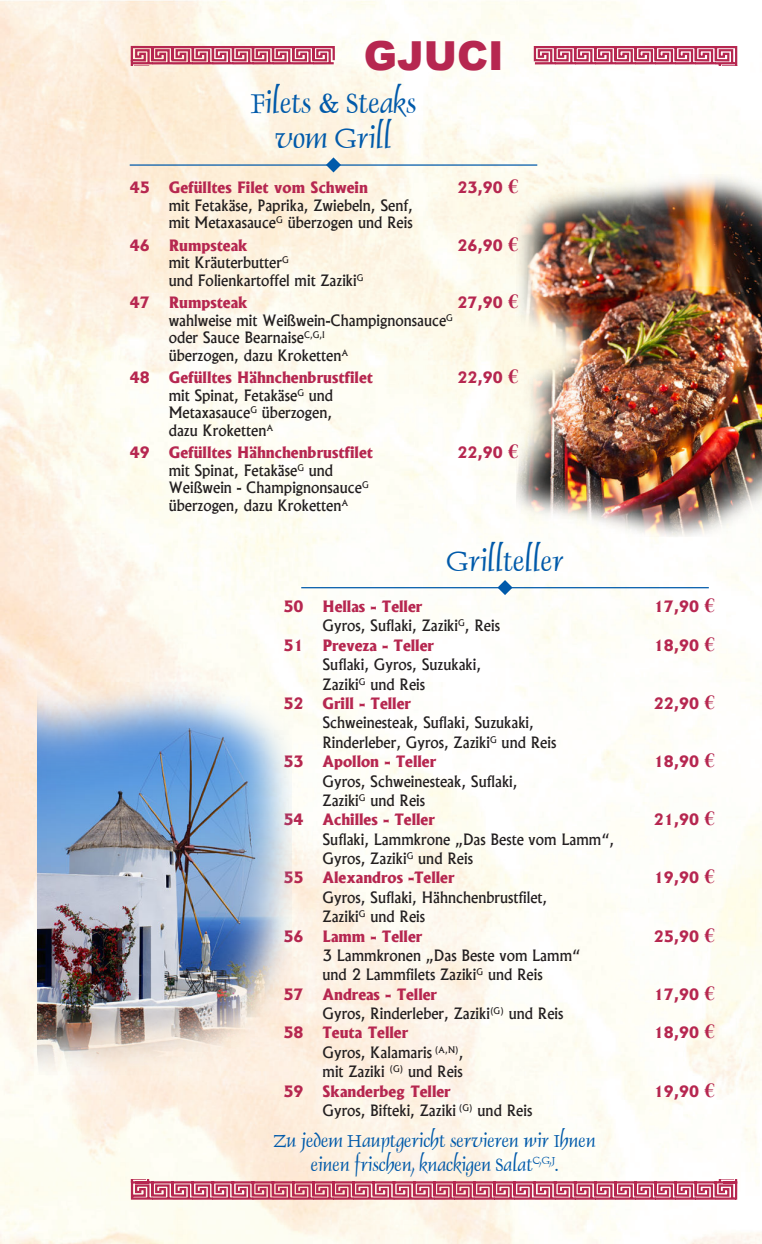
<style>
.page{position:relative;width:762px;height:1244px;background:#fff}
.page>*{position:absolute;margin:0;border:0;box-sizing:border-box;transform-origin:0 0}
.t1{font:900 40px "Arial";color:#b62750}
.t2{font:31.25px/35px "Dauphin Plain";color:#015aaa;text-align:center}
.t3{font:20px/24px "Dauphin Plain";color:#015aaa;text-align:center}
.t4{font:15px/17.5px "Alaska";color:#231f20}
.t5{font:800 15px "Alaska";color:#b62750}
.s1{font-family:"Times New Roman";font-weight:700;font-size:20px}
</style>
<div class="page">
<img style="left:0;top:0;width:762px;height:1244px">
<svg style="left:130px;top:45px;width:608px;height:20px"></svg>
<hr style="left:130px;top:164px;width:407px;height:2px;background:#015aaa">
<svg style="left:326px;top:157px;width:15px;height:15px"></svg>
<hr style="left:301px;top:587px;width:408px;height:1px;background:#015aaa">
<svg style="left:497px;top:580px;width:15px;height:15px"></svg>
<svg style="left:130px;top:1179px;width:608px;height:21px;background:#d07489"></svg>
<img style="left:516px;top:175px;width:246px;height:361px">
<img style="left:37px;top:675px;width:254px;height:399px">
<h1 class="t1" style="left:364px;top:33px;width:141px">GJUCI</h1>
<h2 class="t2" style="left:250px;top:86px;width:167px">Filets &amp; Steaks vom Grill</h2>
<p class="t5" style="left:130px;top:182px;width:22px">45</p>
<p class="t5" style="left:169px;top:182px;width:201px">Gefülltes Filet vom Schwein</p>
<p class="t5" style="left:457px;top:182px;width:63px">23,90 <span class="s1">€</span></p>
<p class="t4" style="left:169px;top:198px;width:246px">mit Fetakäse, Paprika, Zwiebeln, Senf, mit Metaxasauce<sup>G</sup> überzogen und Reis</p>
<p class="t5" style="left:130px;top:239px;width:22px">46</p>
<p class="t5" style="left:169px;top:239px;width:80px">Rumpsteak</p>
<p class="t5" style="left:457px;top:239px;width:63px">26,90 <span class="s1">€</span></p>
<p class="t4" style="left:169px;top:255px;width:196px">mit Kräuterbutter<sup>G<br></sup>und Folienkartoffel mit Zaziki<sup>G</sup></p>
<p class="t5" style="left:130px;top:297px;width:22px">47</p>
<p class="t5" style="left:169px;top:297px;width:80px">Rumpsteak</p>
<p class="t5" style="left:457px;top:297px;width:63px">27,90 <span class="s1">€</span></p>
<p class="t4" style="left:169px;top:313px;width:286px">wahlweise mit Weißwein-Champignonsauce<sup>G </sup>oder Sauce Bearnaise<sup>C,G,I<br></sup>überzogen, dazu Kroketten<sup>A</sup></p>
<p class="t5" style="left:130px;top:372px;width:22px">48</p>
<p class="t5" style="left:169px;top:372px;width:206px">Gefülltes Hähnchenbrustfilet</p>
<p class="t5" style="left:457px;top:372px;width:63px">22,90 <span class="s1">€</span></p>
<p class="t4" style="left:169px;top:388px;width:166px;text-align:justify">mit Spinat, Fetakäse<sup>G</sup> und Metaxasauce<sup>G</sup> überzogen, dazu Kroketten<sup>A</sup></p>
<p class="t5" style="left:130px;top:447px;width:22px">49</p>
<p class="t5" style="left:169px;top:447px;width:206px">Gefülltes Hähnchenbrustfilet</p>
<p class="t5" style="left:457px;top:447px;width:63px">22,90 <span class="s1">€</span></p>
<p class="t4" style="left:169px;top:463px;width:202px">mit Spinat, Fetakäse<sup>G</sup> und<br>Weißwein - Champignonsauce<sup>G </sup>überzogen, dazu Kroketten<sup>A</sup></p>
<h2 class="t2" style="left:446px;top:544px;width:119px">Grillteller</h2>
<p class="t5" style="left:283px;top:600px;width:22px">50</p>
<p class="t5" style="left:322px;top:600px;width:101px">Hellas - Teller</p>
<p class="t5" style="left:654px;top:600px;width:63px">17,90 <span class="s1">€</span></p>
<p class="t4" style="left:322px;top:618px;width:179px">Gyros, Suflaki, Zaziki<sup>G</sup>, Reis</p>
<p class="t5" style="left:283px;top:639px;width:22px">51</p>
<p class="t5" style="left:322px;top:639px;width:113px">Preveza - Teller</p>
<p class="t5" style="left:654px;top:639px;width:63px">18,90 <span class="s1">€</span></p>
<p class="t4" style="left:322px;top:656px;width:160px;line-height:19.4px">Suflaki, Gyros, Suzukaki,<br>Zaziki<sup>G</sup> und Reis</p>
<p class="t5" style="left:283px;top:697px;width:22px">52</p>
<p class="t5" style="left:322px;top:697px;width:90px">Grill - Teller</p>
<p class="t5" style="left:654px;top:697px;width:63px">22,90 <span class="s1">€</span></p>
<p class="t4" style="left:322px;top:714px;width:235px;line-height:19.4px">Schweinesteak, Suflaki, Suzukaki,<br>Rinderleber, Gyros, Zaziki<sup>G</sup> und Reis</p>
<p class="t5" style="left:283px;top:755px;width:22px">53</p>
<p class="t5" style="left:322px;top:755px;width:115px">Apollon - Teller</p>
<p class="t5" style="left:654px;top:755px;width:63px">18,90 <span class="s1">€</span></p>
<p class="t4" style="left:322px;top:772px;width:197px;line-height:19.4px">Gyros, Schweinesteak, Suflaki,<br>Zaziki<sup>G</sup> und Reis</p>
<p class="t5" style="left:283px;top:813px;width:22px">54</p>
<p class="t5" style="left:322px;top:813px;width:114px">Achilles - Teller</p>
<p class="t5" style="left:654px;top:813px;width:63px">21,90 <span class="s1">€</span></p>
<p class="t4" style="left:322px;top:830px;width:293px;line-height:19.4px">Suflaki, Lammkrone „Das Beste vom Lamm“,<br>Gyros, Zaziki<sup>G</sup> und Reis</p>
<p class="t5" style="left:283px;top:872px;width:22px">55</p>
<p class="t5" style="left:322px;top:872px;width:133px">Alexandros -Teller</p>
<p class="t5" style="left:654px;top:872px;width:63px">19,90 <span class="s1">€</span></p>
<p class="t4" style="left:322px;top:888px;width:226px;line-height:19.4px">Gyros, Suflaki, Hähnchenbrustfilet,<br>Zaziki<sup>G</sup> und Reis</p>
<p class="t5" style="left:283px;top:930px;width:22px">56</p>
<p class="t5" style="left:322px;top:930px;width:101px">Lamm - Teller</p>
<p class="t5" style="left:654px;top:930px;width:63px">25,90 <span class="s1">€</span></p>
<p class="t4" style="left:322px;top:946px;width:259px;line-height:19.4px">3 Lammkronen „Das Beste vom Lamm“ und 2 Lammfilets Zaziki<sup>G</sup> und Reis</p>
<p class="t5" style="left:283px;top:988px;width:22px">57</p>
<p class="t5" style="left:322px;top:988px;width:116px">Andreas - Teller</p>
<p class="t5" style="left:654px;top:988px;width:63px">17,90 <span class="s1">€</span></p>
<p class="t4" style="left:322px;top:1006px;width:242px">Gyros, Rinderleber, Zaziki<sup>(G)</sup> und Reis</p>
<p class="t5" style="left:283px;top:1027px;width:22px">58</p>
<p class="t5" style="left:322px;top:1027px;width:87px">Teuta Teller</p>
<p class="t5" style="left:654px;top:1027px;width:63px">18,90 <span class="s1">€</span></p>
<p class="t4" style="left:322px;top:1043px;width:142px;line-height:19.4px">Gyros, Kalamaris <sup>(A,N)</sup>, mit Zaziki <sup>(G)</sup> und Reis</p>
<p class="t5" style="left:283px;top:1085px;width:22px">59</p>
<p class="t5" style="left:322px;top:1085px;width:130px">Skanderbeg Teller</p>
<p class="t5" style="left:654px;top:1085px;width:63px">19,90 <span class="s1">€</span></p>
<p class="t4" style="left:322px;top:1102px;width:211px">Gyros, Bifteki, Zaziki <sup>(G)</sup> und Reis</p>
<h3 class="t3" style="left:273px;top:1128px;width:324px">Zu jedem Hauptgericht servieren wir Ihnen einen frischen, knackigen Salat<sup>C,G,J</sup>.</h3>
</div>
